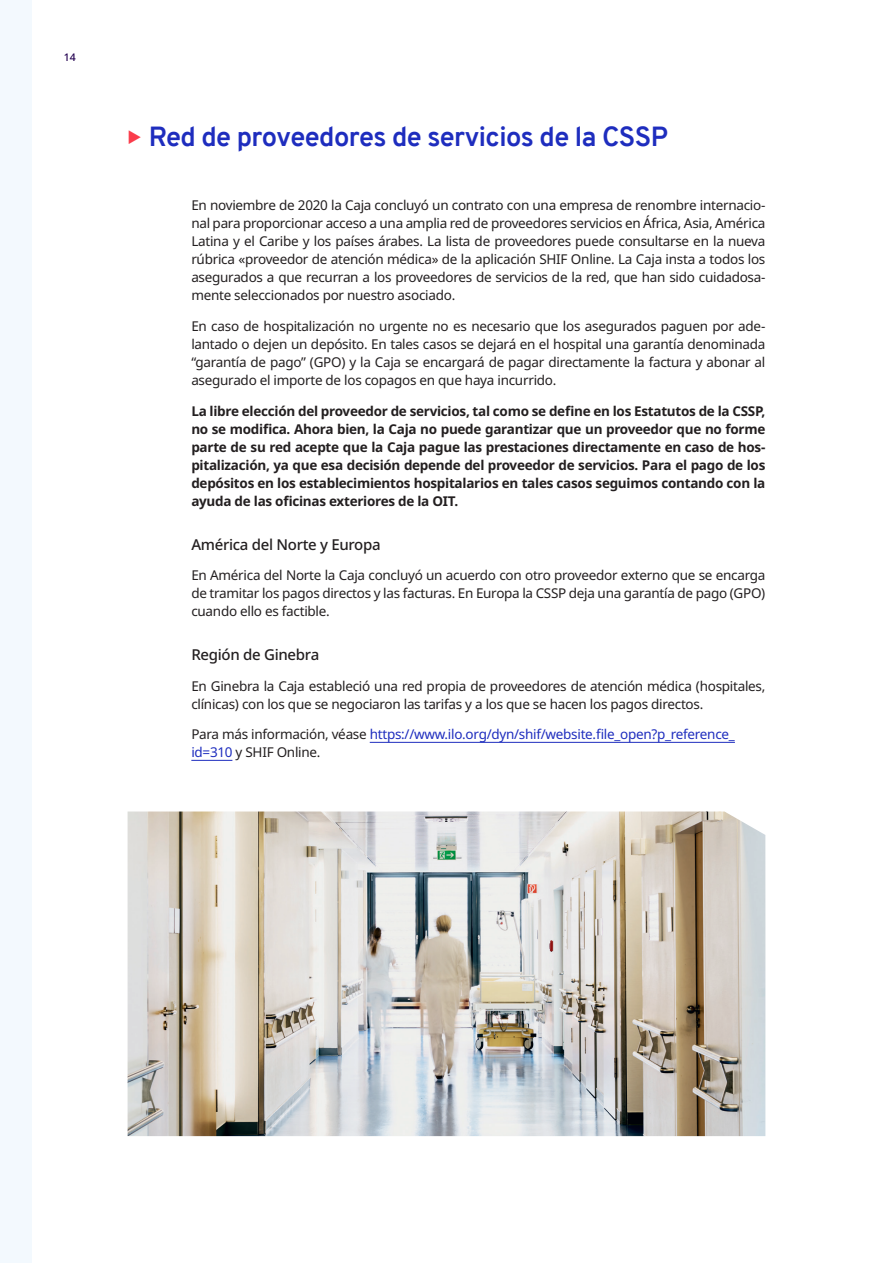
<style>
.page{position:relative;width:893px;height:1263px;background:#fff}
.page>*{position:absolute;margin:0;border:0;box-sizing:border-box;transform-origin:0 0}
.t1{font:700 27px "Overpass";letter-spacing:-.02em;color:#1e2dbe}
.t2{font:500 15px "Noto Sans";letter-spacing:-.02em;color:#231f20}
.body_text{font:13.5px/18px "Noto Sans";letter-spacing:-.02em;color:#231f20;text-align:justify}
.body_text-2{font:700 13.5px/18px "Noto Sans";letter-spacing:-.02em;color:#231f20;text-align:justify}
.body_text-3{font:13.5px/18px "Noto Sans";letter-spacing:-.02em;color:#1e2dbe}
.t3{font:500 10.5px "Noto Sans";color:#230050}
.s1{color:#fa3c4b}
.s2{color:#231f20}
</style>
<div class="page">
<hr style="left:370px;top:742px;width:365px;height:1px;background:#1e2dbe">
<hr style="left:191px;top:760px;width:41px;height:1px;background:#1e2dbe">
<div style="left:0;top:0;width:32px;height:1263px;background:#f3f9fe"></div>
<img style="left:128px;top:811px;width:637px;height:325px">
<p class="t3" style="left:64px;top:49px;width:14px">14</p>
<p class="t1" style="left:128px;top:117px;width:542px"><span class="s1">◆</span> Red de proveedores de servicios de la CSSP</p>
<p class="body_text" style="left:191px;top:197px;width:576px">En noviembre de 2020 la Caja concluyó un contrato con una empresa de renombre internacio&shy;nal para proporcionar acceso a una amplia red de proveedores servicios en África, Asia, América Latina y el Caribe y los países árabes. La lista de proveedores puede consultarse en la nueva rúbrica «proveedor de atención médica» de la aplicación SHIF Online. La Caja insta a todos los asegurados a que recurran a los proveedores de servicios de la red, que han sido cuidadosa&shy;mente seleccionados por nuestro asociado.</p>
<p class="body_text" style="left:191px;top:318px;width:576px">En caso de hospitalización no urgente no es necesario que los asegurados paguen por ade&shy;lantado o dejen un depósito. En tales casos se dejará en el hospital una garantía denominada “garantía de pago” (GPO) y la Caja se encargará de pagar directamente la factura y abonar al asegurado el importe de los copagos en que haya incurrido.</p>
<p class="body_text-2" style="left:191px;top:402px;width:576px">La libre elección del proveedor de servicios, tal como se define en los Estatutos de la CSSP, no se modifica. Ahora bien, la Caja no puede garantizar que un proveedor que no forme parte de su red acepte que la Caja pague las prestaciones directamente en caso de hos&shy;pitalización, ya que esa decisión depende del proveedor de servicios. Para el pago de los depósitos en los establecimientos hospitalarios en tales casos seguimos contando con la ayuda de las oficinas exteriores de la OIT.</p>
<p class="t2" style="left:191px;top:533px;width:191px">América del Norte y Europa</p>
<p class="body_text" style="left:191px;top:567px;width:576px">En América del Norte la Caja concluyó un acuerdo con otro proveedor externo que se encarga de tramitar los pagos directos y las facturas. En Europa la CSSP deja una garantía de pago (GPO) cuando ello es factible.</p>
<p class="t2" style="left:191px;top:644px;width:129px">Región de Ginebra</p>
<p class="body_text" style="left:191px;top:677px;width:576px">En Ginebra la Caja estableció una red propia de proveedores de atención médica (hospitales, clínicas) con los que se negociaron las tarifas y a los que se hacen los pagos directos.</p>
<p class="body_text-3" style="left:191px;top:726px;width:545px"><span class="s2">Para más información, véase</span> https://www.ilo.org/dyn/shif/website.file_open?p_reference_ id=310 <span class="s2">y SHIF Online.</span></p>
</div>
